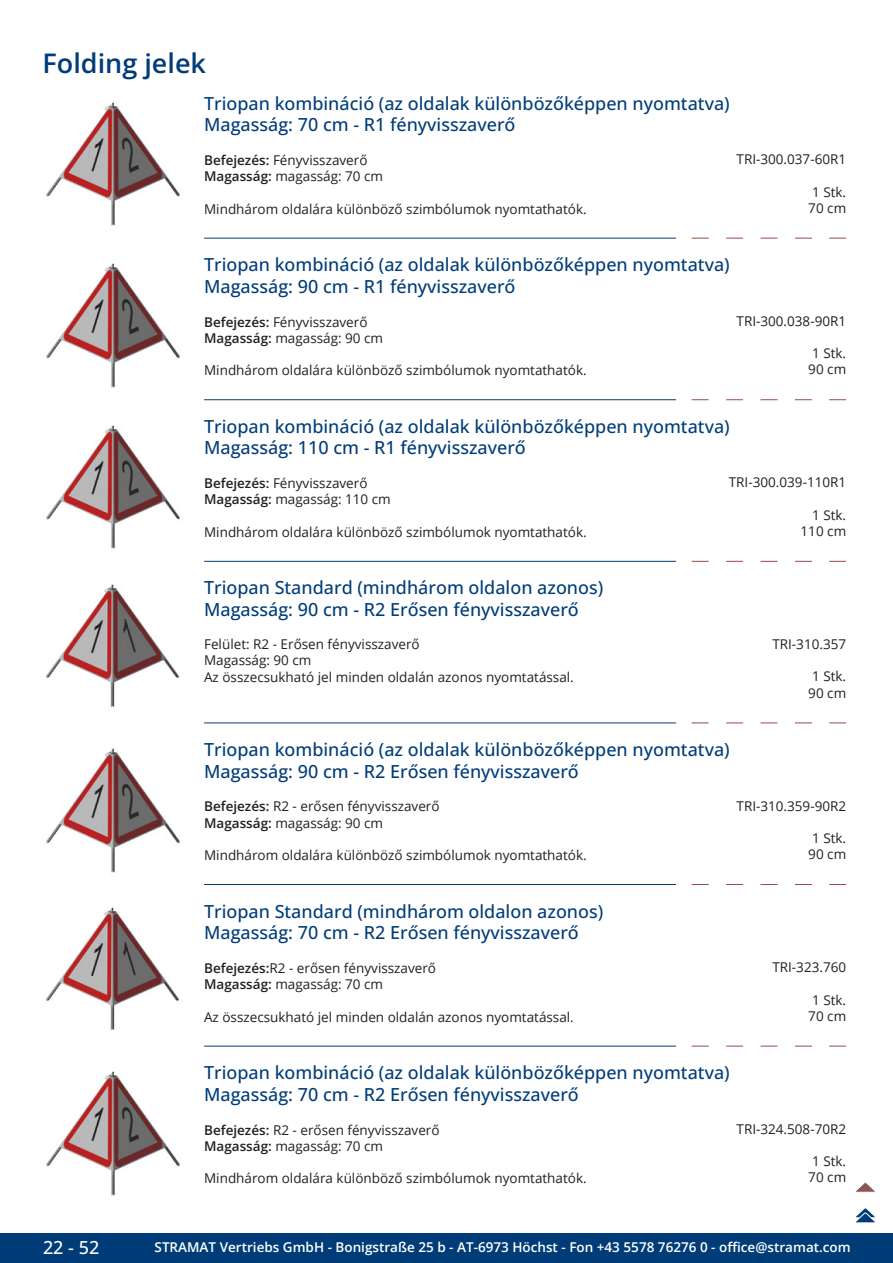
<style>
.page{position:relative;width:893px;height:1263px;background:#fff}
.page>*{position:absolute;margin:0;border:0;box-sizing:border-box;transform-origin:0 0}
.GruppeName{font:600 27px "Open Sans";color:#003d78}
.ArtikelName{font:500 18px/21.6px "Open Sans";color:#003d78}
.t1{font:500 18px "Open Sans";color:#fff}
.Beschreibung{font:13.5px/16.2px "Open Sans";color:#231f20}
.ArtikelNummer{font:13.5px "Open Sans";color:#231f20}
.t2{font:600 13.5px "Open Sans";color:#fff}
.s1{font-weight:600}
</style>
<div class="page">
<div style="left:0;top:1233px;width:893px;height:30px;background:#003d78"></div>
<img style="left:46px;top:102px;width:134px;height:124px">
<img style="left:46px;top:263px;width:134px;height:125px">
<svg style="left:692px;top:238px;width:17px;height:1px"></svg>
<svg style="left:726px;top:238px;width:17px;height:1px"></svg>
<svg style="left:760px;top:238px;width:17px;height:1px"></svg>
<svg style="left:795px;top:238px;width:17px;height:1px"></svg>
<svg style="left:829px;top:238px;width:17px;height:1px"></svg>
<hr style="left:204px;top:238px;width:472px;height:1px;background:#003d78">
<img style="left:46px;top:425px;width:134px;height:124px">
<svg style="left:692px;top:399px;width:17px;height:1px"></svg>
<svg style="left:726px;top:399px;width:17px;height:1px"></svg>
<svg style="left:760px;top:399px;width:17px;height:1px"></svg>
<svg style="left:795px;top:399px;width:17px;height:1px"></svg>
<svg style="left:829px;top:399px;width:17px;height:1px"></svg>
<hr style="left:204px;top:399px;width:472px;height:1px;background:#003d78">
<img style="left:46px;top:584px;width:134px;height:124px">
<svg style="left:692px;top:561px;width:17px;height:1px"></svg>
<svg style="left:726px;top:561px;width:17px;height:1px"></svg>
<svg style="left:760px;top:561px;width:17px;height:1px"></svg>
<svg style="left:795px;top:561px;width:17px;height:1px"></svg>
<svg style="left:829px;top:561px;width:17px;height:1px"></svg>
<hr style="left:204px;top:561px;width:472px;height:1px;background:#003d78">
<img style="left:46px;top:748px;width:134px;height:125px">
<svg style="left:692px;top:723px;width:17px;height:1px"></svg>
<svg style="left:726px;top:723px;width:17px;height:1px"></svg>
<svg style="left:760px;top:723px;width:17px;height:1px"></svg>
<svg style="left:795px;top:723px;width:17px;height:1px"></svg>
<svg style="left:829px;top:723px;width:17px;height:1px"></svg>
<hr style="left:204px;top:723px;width:472px;height:1px;background:#003d78">
<img style="left:46px;top:907px;width:134px;height:124px">
<svg style="left:692px;top:884px;width:17px;height:1px"></svg>
<svg style="left:726px;top:884px;width:17px;height:1px"></svg>
<svg style="left:760px;top:884px;width:17px;height:1px"></svg>
<svg style="left:795px;top:884px;width:17px;height:1px"></svg>
<svg style="left:829px;top:884px;width:17px;height:1px"></svg>
<hr style="left:204px;top:884px;width:472px;height:1px;background:#003d78">
<img style="left:46px;top:1071px;width:134px;height:125px">
<svg style="left:692px;top:1046px;width:17px;height:1px"></svg>
<svg style="left:726px;top:1046px;width:17px;height:1px"></svg>
<svg style="left:760px;top:1046px;width:17px;height:1px"></svg>
<svg style="left:795px;top:1046px;width:17px;height:1px"></svg>
<svg style="left:829px;top:1046px;width:17px;height:1px"></svg>
<hr style="left:204px;top:1046px;width:472px;height:1px;background:#003d78">
<svg style="left:856px;top:1183px;width:19px;height:9px"></svg>
<svg style="left:855px;top:1208px;width:21px;height:15px"></svg>
<p class="GruppeName" style="left:43px;top:44px;width:165px">Folding jelek</p>
<p class="ArtikelName" style="left:204px;top:92px;width:527px">Triopan kombináció (az oldalak különbözőképpen nyomtatva)<br>Magasság: 70 cm - R1 fényvisszaverő</p>
<p class="Beschreibung" style="left:204px;top:152px;width:181px"><span class="s1">Befejezés:</span> Fényvisszaverő<br><span class="s1">Magasság:</span> magasság: 70 cm</p>
<p class="Beschreibung" style="left:204px;top:200px;width:384px">Mindhárom oldalára különböző szimbólumok nyomtathatók.</p>
<p class="ArtikelNummer" style="left:736px;top:150px;width:111px">TRI-300.037-60R1</p>
<p class="ArtikelNummer" style="left:812px;top:182px;width:36px">1 Stk.</p>
<p class="ArtikelNummer" style="left:808px;top:199px;width:39px">70 cm</p>
<p class="ArtikelName" style="left:204px;top:253px;width:527px">Triopan kombináció (az oldalak különbözőképpen nyomtatva)<br>Magasság: 90 cm - R1 fényvisszaverő</p>
<p class="Beschreibung" style="left:204px;top:313px;width:181px"><span class="s1">Befejezés:</span> Fényvisszaverő<br><span class="s1">Magasság:</span> magasság: 90 cm</p>
<p class="Beschreibung" style="left:204px;top:362px;width:384px">Mindhárom oldalára különböző szimbólumok nyomtathatók.</p>
<p class="ArtikelNummer" style="left:736px;top:312px;width:111px">TRI-300.038-90R1</p>
<p class="ArtikelNummer" style="left:812px;top:344px;width:36px">1 Stk.</p>
<p class="ArtikelNummer" style="left:808px;top:360px;width:39px">90 cm</p>
<p class="ArtikelName" style="left:204px;top:415px;width:527px">Triopan kombináció (az oldalak különbözőképpen nyomtatva)<br>Magasság: 110 cm - R1 fényvisszaverő</p>
<p class="Beschreibung" style="left:204px;top:475px;width:188px"><span class="s1">Befejezés:</span> Fényvisszaverő<br><span class="s1">Magasság:</span> magasság: 110 cm</p>
<p class="Beschreibung" style="left:204px;top:523px;width:384px">Mindhárom oldalára különböző szimbólumok nyomtathatók.</p>
<p class="ArtikelNummer" style="left:729px;top:473px;width:119px">TRI-300.039-110R1</p>
<p class="ArtikelNummer" style="left:812px;top:506px;width:36px">1 Stk.</p>
<p class="ArtikelNummer" style="left:800px;top:522px;width:47px">110 cm</p>
<p class="ArtikelName" style="left:204px;top:576px;width:401px">Triopan Standard (mindhárom oldalon azonos)<br>Magasság: 90 cm - R2 Erősen fényvisszaverő</p>
<p class="Beschreibung" style="left:204px;top:636px;width:371px">Felület: R2 - Erősen fényvisszaverő<br>Magasság: 90 cm<br>Az összecsukható jel minden oldalán azonos nyomtatással.</p>
<p class="ArtikelNummer" style="left:772px;top:635px;width:75px">TRI-310.357</p>
<p class="ArtikelNummer" style="left:812px;top:667px;width:36px">1 Stk.</p>
<p class="ArtikelNummer" style="left:808px;top:683px;width:39px">90 cm</p>
<p class="ArtikelName" style="left:204px;top:738px;width:527px">Triopan kombináció (az oldalak különbözőképpen nyomtatva)<br>Magasság: 90 cm - R2 Erősen fényvisszaverő</p>
<p class="Beschreibung" style="left:204px;top:798px;width:237px"><span class="s1">Befejezés:</span> R2 - erősen fényvisszaverő<br><span class="s1">Magasság:</span> magasság: 90 cm</p>
<p class="Beschreibung" style="left:204px;top:847px;width:384px">Mindhárom oldalára különböző szimbólumok nyomtathatók.</p>
<p class="ArtikelNummer" style="left:736px;top:796px;width:111px">TRI-310.359-90R2</p>
<p class="ArtikelNummer" style="left:812px;top:829px;width:36px">1 Stk.</p>
<p class="ArtikelNummer" style="left:808px;top:845px;width:39px">90 cm</p>
<p class="ArtikelName" style="left:204px;top:900px;width:401px">Triopan Standard (mindhárom oldalon azonos)<br>Magasság: 70 cm - R2 Erősen fényvisszaverő</p>
<p class="Beschreibung" style="left:204px;top:960px;width:233px"><span class="s1">Befejezés:</span>R2 - erősen fényvisszaverő<br><span class="s1">Magasság:</span> magasság: 70 cm</p>
<p class="Beschreibung" style="left:204px;top:1008px;width:371px">Az összecsukható jel minden oldalán azonos nyomtatással.</p>
<p class="ArtikelNummer" style="left:772px;top:958px;width:75px">TRI-323.760</p>
<p class="ArtikelNummer" style="left:812px;top:990px;width:36px">1 Stk.</p>
<p class="ArtikelNummer" style="left:808px;top:1007px;width:39px">70 cm</p>
<p class="ArtikelName" style="left:204px;top:1061px;width:527px">Triopan kombináció (az oldalak különbözőképpen nyomtatva)<br>Magasság: 70 cm - R2 Erősen fényvisszaverő</p>
<p class="Beschreibung" style="left:204px;top:1121px;width:237px"><span class="s1">Befejezés:</span> R2 - erősen fényvisszaverő<br><span class="s1">Magasság:</span> magasság: 70 cm</p>
<p class="Beschreibung" style="left:204px;top:1170px;width:384px">Mindhárom oldalára különböző szimbólumok nyomtathatók.</p>
<p class="ArtikelNummer" style="left:736px;top:1120px;width:111px">TRI-324.508-70R2</p>
<p class="ArtikelNummer" style="left:812px;top:1152px;width:36px">1 Stk.</p>
<p class="ArtikelNummer" style="left:808px;top:1168px;width:39px">70 cm</p>
<h2 class="t1" style="left:43px;top:1234px;width:58px">22 - 52</h2>
<p class="t2" style="left:155px;top:1238px;width:698px">STRAMAT Vertriebs GmbH - Bonigstraße 25 b - AT-6973 Höchst - Fon +43 5578 76276 0 - office@stramat.com</p>
</div>
